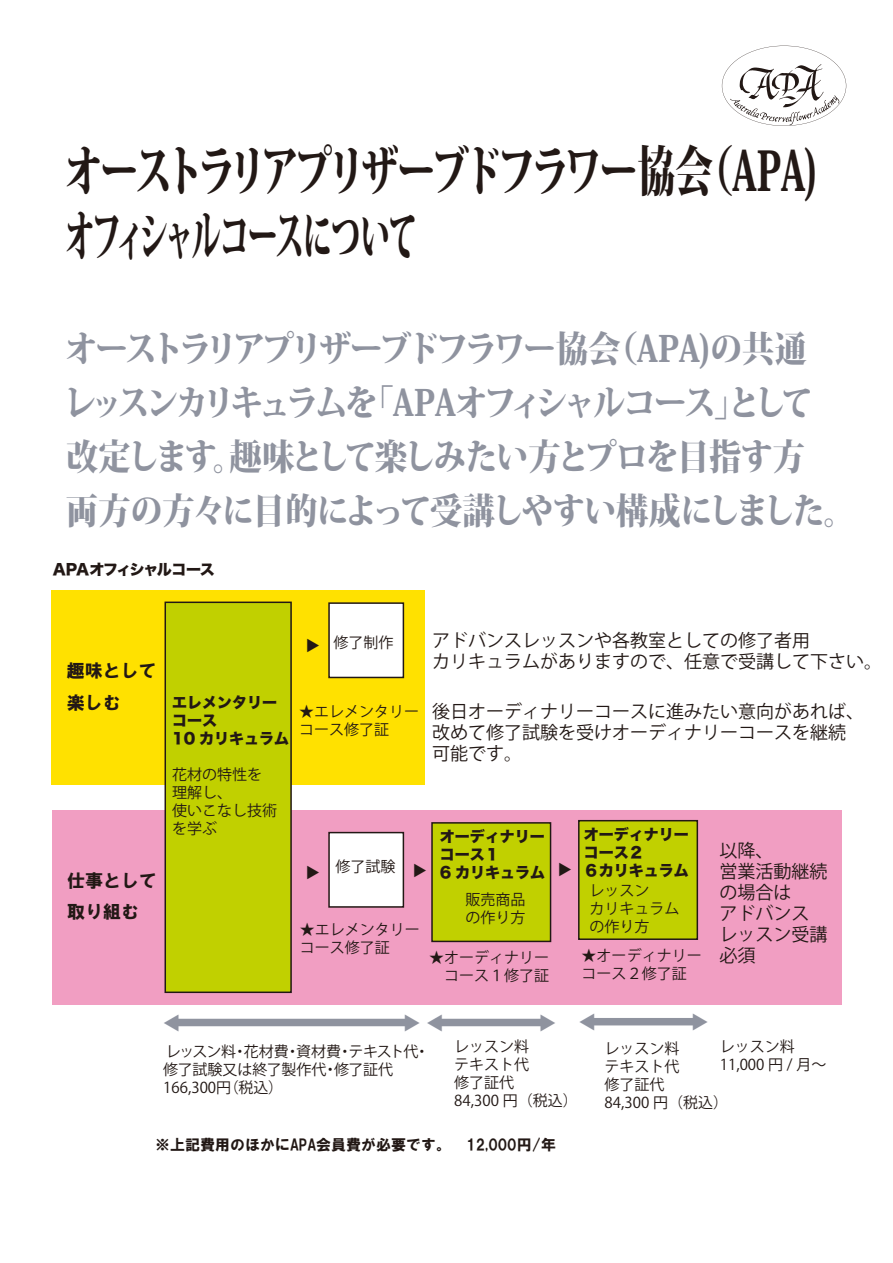
<style>
.page{position:relative;width:893px;height:1263px;background:#fff}
.page>*{position:absolute;margin:0;border:0;box-sizing:border-box;transform-origin:0 0}
.t1{font:800 54px/64.8px "Koz Min Pro";letter-spacing:-.1em;color:#221815;scale:.7 1}
.t2{font:800 36px/54px "Koz Min Pro";letter-spacing:-.09em;color:#8f939f;scale:.9 1}
.t3{font:18px/21px "Koz Go Pr 6 N";color:#221815}
.t4{font:18px/31.5px "HGS Soei Kakugothic UB";color:#221815}
.t5{font:18px "Koz Go Pro";color:#8f939f}
.t6{font:15px/18px "Koz Go Pr 6 N";color:#221815}
.t7{font:15px/18px "Hira Kaku Std W8";color:#221815}
.t8{font:15px/18px "Koz Go Pro";color:#221815}
.t9{font:15px "HGS Soei Kakugothic UB";color:#221815}
.t10{font:15px "Hira Kaku Std W8";letter-spacing:-.07em;color:#221815}
</style>
<div class="page">
<svg style="left:722px;top:46px;width:124px;height:80px"></svg>
<div style="left:52px;top:591px;width:373px;height:194px;background:#ffe100"></div>
<div style="left:328px;top:602px;width:76px;height:76px;background:#fff;border:2px solid #221815"></div>
<div style="left:53px;top:810px;width:789px;height:195px;background:#f19ec2"></div>
<div style="left:165px;top:601px;width:127px;height:392px;background:#c1d000;border:2px solid #221815"></div>
<div style="left:328px;top:832px;width:76px;height:76px;background:#fff;border:2px solid #221815"></div>
<div style="left:431px;top:822px;width:120px;height:120px;background:#c1d000;border:2px solid #221815"></div>
<div style="left:578px;top:820px;width:120px;height:120px;background:#c1d000;border:2px solid #221815"></div>
<div style="left:172px;top:1019px;width:237px;height:7px;background:#8f939f"></div>
<div style="left:435px;top:1019px;width:109px;height:7px;background:#8f939f"></div>
<div style="left:588px;top:1018px;width:108px;height:7px;background:#8f939f"></div>
<h1 class="t1" style="left:65px;top:136px;width:1077px">オーストラリアプリザーブドフラワー協会（APA)オフィシャルコースについて</h1>
<h2 class="t2" style="left:63px;top:320px;width:882px">オーストラリアプリザーブドフラワー協会（APA)の共通<br>レッスンカリキュラムを「APAオフィシャルコース」として<br>改定します。趣味として楽しみたい方とプロを目指す方<br>両方の方々に目的によって受講しやすい構成にしました。</h2>
<p class="t10" style="left:53px;top:561px;width:164px">APAオフィシャルコース</p>
<p class="t4" style="left:67px;top:655px;width:91px">趣味として楽しむ</p>
<p class="t4" style="left:67px;top:864px;width:91px">仕事として取り組む</p>
<p class="t7" style="left:172px;top:693px;width:118px">エレメンタリーコース<br>10 カリキュラム</p>
<p class="t6" style="left:172px;top:765px;width:107px">花材の特性を理解し、<br>使いこなし技術を学ぶ</p>
<p class="t7" style="left:304px;top:653px;width:16px;rotate:-90deg">▼</p>
<p class="t6" style="left:334px;top:634px;width:61px">修了制作</p>
<p class="t6" style="left:299px;top:702px;width:121px">★エレメンタリーコース修了証</p>
<p class="t3" style="left:432px;top:630px;width:451px">アドバンスレッスンや各教室としての修了者用<br>カリキュラムがありますので、任意で受講して下さい。</p>
<p class="t3" style="left:432px;top:701px;width:433px">後日オーディナリーコースに進みたい意向があれば、改めて修了試験を受けオーディナリーコースを継続可能です。</p>
<p class="t7" style="left:584px;top:826px;width:106px">オーディナリーコース２<br>６カリキュラム</p>
<p class="t7" style="left:440px;top:828px;width:107px">オーディナリーコース１<br>6 カリキュラム</p>
<p class="t3" style="left:719px;top:840px;width:109px">以降、<br>営業活動継続の場合は<br>アドバンスレッスン受講</p>
<p class="t6" style="left:335px;top:857px;width:61px">修了試験</p>
<p class="t7" style="left:304px;top:880px;width:16px;rotate:-90deg">▼</p>
<p class="t7" style="left:411px;top:878px;width:16px;rotate:-90deg">▼</p>
<p class="t7" style="left:556px;top:877px;width:16px;rotate:-90deg">▼</p>
<p class="t6" style="left:465px;top:891px;width:61px">販売商品の作り方</p>
<p class="t6" style="left:589px;top:881px;width:91px">レッスン<br>カリキュラムの作り方</p>
<p class="t6" style="left:300px;top:921px;width:121px">★エレメンタリーコース修了証</p>
<p class="t6" style="left:429px;top:949px;width:121px">★オーディナリー</p>
<p class="t3" style="left:719px;top:945px;width:37px">必須</p>
<p class="t6" style="left:429px;top:967px;width:121px">　コース１修了証</p>
<p class="t6" style="left:582px;top:947px;width:121px">★オーディナリーコース２修了証</p>
<p class="t5" style="left:447px;top:1013px;width:19px;rotate:90deg">▼</p>
<p class="t5" style="left:688px;top:1031px;width:19px;rotate:-90deg">▼</p>
<p class="t5" style="left:599px;top:1013px;width:19px;rotate:90deg">▼</p>
<p class="t5" style="left:184px;top:1013px;width:19px;rotate:90deg">▼</p>
<p class="t5" style="left:536px;top:1031px;width:19px;rotate:-90deg">▼</p>
<p class="t5" style="left:400px;top:1031px;width:19px;rotate:-90deg">▼</p>
<p class="t6" style="left:454px;top:1037px;width:125px">レッスン料<br>テキスト代<br>修了証代<br>84,300 円（税込）</p>
<p class="t6" style="left:720px;top:1038px;width:108px">レッスン料<br>11,000 円 / 月～</p>
<p class="t9" style="left:155px;top:1137px;width:403px">※上記費用のほかにAPA会員費が必要です。　12,000円/年</p>
<p class="t6" style="left:605px;top:1040px;width:125px">レッスン料<br>テキスト代<br>修了証代<br>84,300 円（税込）</p>
<p class="t8" style="left:163px;top:1042px;width:268px">レッスン料・花材費・資材費・テキスト代・修了試験又は終了製作代・修了証代<br>166,300円（税込）</p>
</div>
